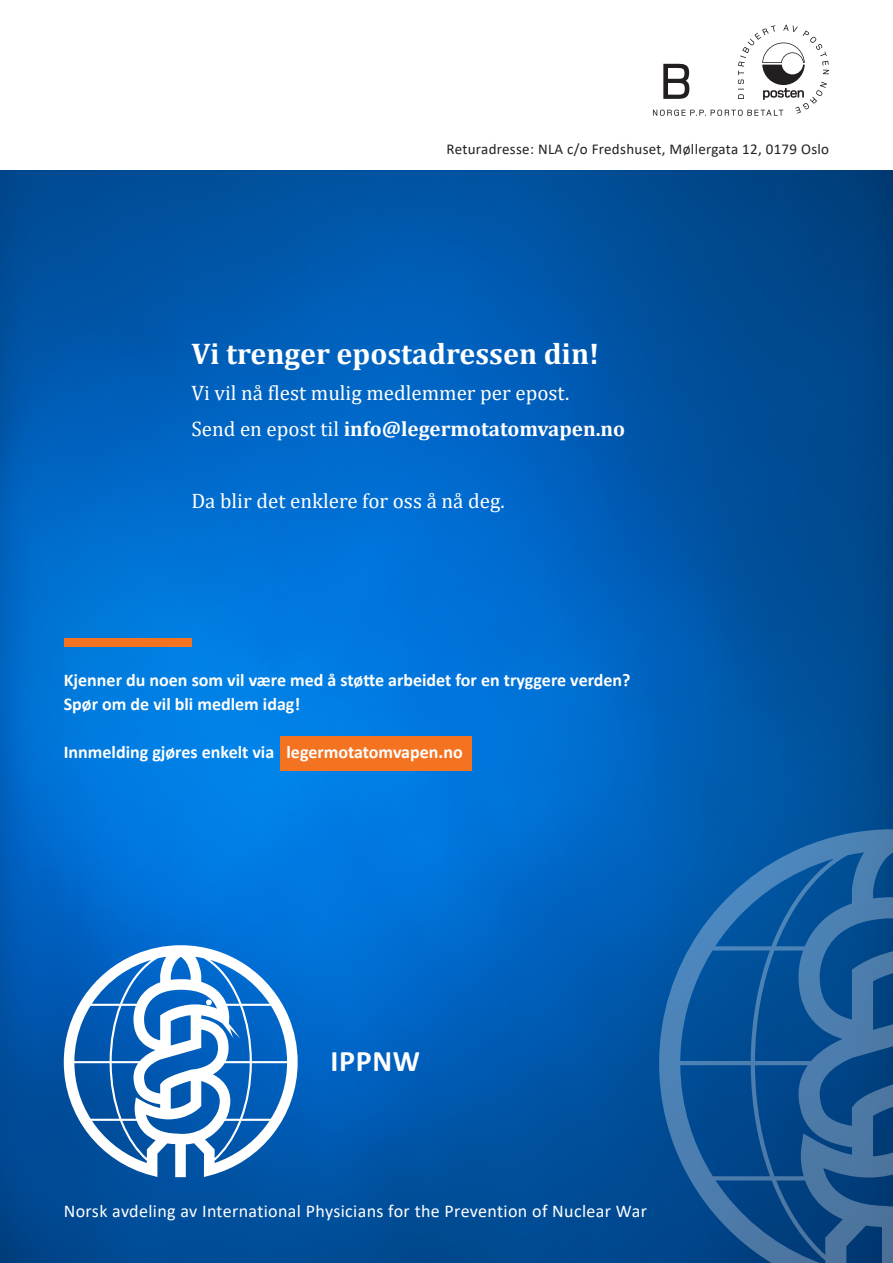
<style>
.page{position:relative;width:893px;height:1263px;background:#fff}
.page>*{position:absolute;margin:0;border:0;box-sizing:border-box;transform-origin:0 0}
.t1{font:700 30px "Cambria";color:#fff}
.t2{font:700 30px "Calibri";letter-spacing:.02em;color:#fff}
.t3{font:21px "Cambria";color:#fff}
.t4{font:700 21px "Cambria";color:#fff}
.t5{font:700 18px "Calibri";color:#fff}
.t6{font:18px "Calibri";letter-spacing:.02em;color:#fff}
.t7{font:15px "Calibri";letter-spacing:.02em;color:#231f20}
.s1{font-weight:400}
</style>
<div class="page">
<img style="left:0;top:170px;width:893px;height:1093px">
<svg style="left:659px;top:829px;width:234px;height:434px;background:#195b9a"></svg>
<svg style="left:64px;top:945px;width:234px;height:232px"></svg>
<svg style="left:653px;top:25px;width:176px;height:91px"></svg>
<div style="left:281px;top:737px;width:191px;height:34px;background:#f47321"></div>
<div style="left:64px;top:639px;width:127px;height:8px;background:#f47321"></div>
<p class="t7" style="left:447px;top:138px;width:384px">Returadresse: NLA c/o Fredshuset, Møllergata 12, 0179 Oslo</p>
<p class="t1" style="left:191px;top:332px;width:409px">Vi trenger epostadressen din!</p>
<p class="t3" style="left:191px;top:380px;width:379px">Vi vil nå flest mulig medlemmer per epost.</p>
<p class="t4" style="left:191px;top:414px;width:435px"><span class="s1">Send en epost til</span> info@legermotatomvapen.no</p>
<p class="t3" style="left:191px;top:488px;width:315px">Da blir det enklere for oss å nå deg.</p>
<p class="t5" style="left:64px;top:667px;width:568px">Kjenner du noen som vil være med å støtte arbeidet for en tryggere verden?</p>
<p class="t5" style="left:64px;top:691px;width:238px">Spør om de vil bli medlem idag!</p>
<p class="t5" style="left:64px;top:739px;width:400px">Innmelding gjøres enkelt via legermotatomvapen.no</p>
<p class="t2" style="left:331px;top:1040px;width:91px">IPPNW</p>
<p class="t6" style="left:64px;top:1198px;width:585px">Norsk avdeling av International Physicians for the Prevention of Nuclear War</p>
</div>
